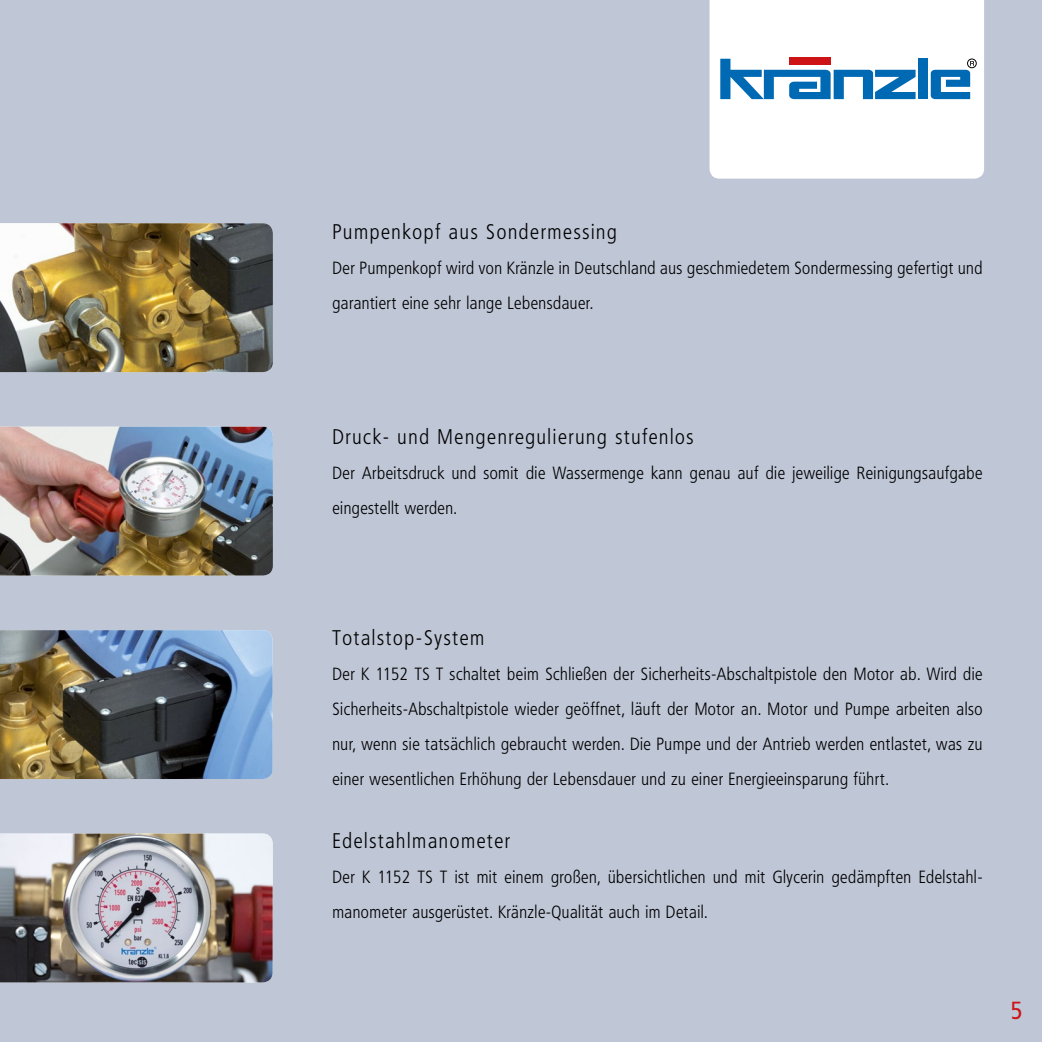
<style>
.page{position:relative;width:1042px;height:1042px;background:#bfc6d6}
.page>*{position:absolute;margin:0;border:0;box-sizing:border-box;transform-origin:0 0}
.t1{font:24.5px "Frutiger Condensed BQ";color:#cd1316}
.t2{font:300 21px "Frutiger Condensed BQ";letter-spacing:.08em;color:#000}
.t3{font:300 17.5px/35px "Frutiger Condensed BQ";letter-spacing:.03em;color:#000}
</style>
<div class="page">
<div style="left:709px;top:0;width:275px;height:179px;background:#fff"></div>
<div style="left:789px;top:58px;width:41px;height:7px;background:#cd1316"></div>
<svg style="left:720px;top:59px;width:195px;height:40px;background:#81aed2"></svg>
<div style="left:917px;top:59px;width:10px;height:40px;background:#0069b4"></div>
<div style="left:967px;top:59px;width:9px;height:9px;border:1px solid #000;border-radius:50%"></div>
<svg style="left:931px;top:61px;width:43px;height:38px;background:#6fa9d2"></svg>
<img style="left:0;top:223px;width:273px;height:149px">
<img style="left:0;top:427px;width:273px;height:148px">
<img style="left:0;top:630px;width:273px;height:149px">
<img style="left:0;top:833px;width:273px;height:149px">
<p class="t2" style="left:332px;top:219px;width:286px">Pumpenkopf aus Sondermessing</p>
<p class="t3" style="left:332px;top:250px;width:651px">Der Pumpenkopf wird von Kränzle in Deutschland aus geschmiedetem Sondermessing gefertigt und garantiert eine sehr lange Lebensdauer.</p>
<p class="t2" style="left:332px;top:424px;width:363px">Druck- und Mengenregulierung stufenlos</p>
<p class="t3" style="left:332px;top:455px;width:651px">Der Arbeitsdruck und somit die Wassermenge kann genau auf die jeweilige Reinigungsaufgabe eingestellt werden.</p>
<p class="t2" style="left:332px;top:625px;width:153px">Totalstop-System</p>
<p class="t3" style="left:332px;top:656px;width:651px;text-align:justify">Der K 1152 TS T schaltet beim Schließen der Sicherheits-Abschaltpistole den Motor ab. Wird die Sicherheits-Abschaltpistole wieder geöffnet, läuft der Motor an. Motor und Pumpe arbeiten also nur, wenn sie tatsächlich gebraucht werden. Die Pumpe und der Antrieb werden entlastet, was zu einer wesentlichen Erhöhung der Lebensdauer und zu einer Energieeinsparung führt.</p>
<p class="t2" style="left:332px;top:828px;width:179px">Edelstahlmanometer</p>
<p class="t3" style="left:332px;top:859px;width:651px">Der K 1152 TS T ist mit einem großen, übersichtlichen und mit Glycerin gedämpften Edelstahl&shy;manometer ausgerüstet. Kränzle-Qualität auch im Detail.</p>
<h1 class="t1" style="left:1010px;top:995px;width:14px">5</h1>
</div>
